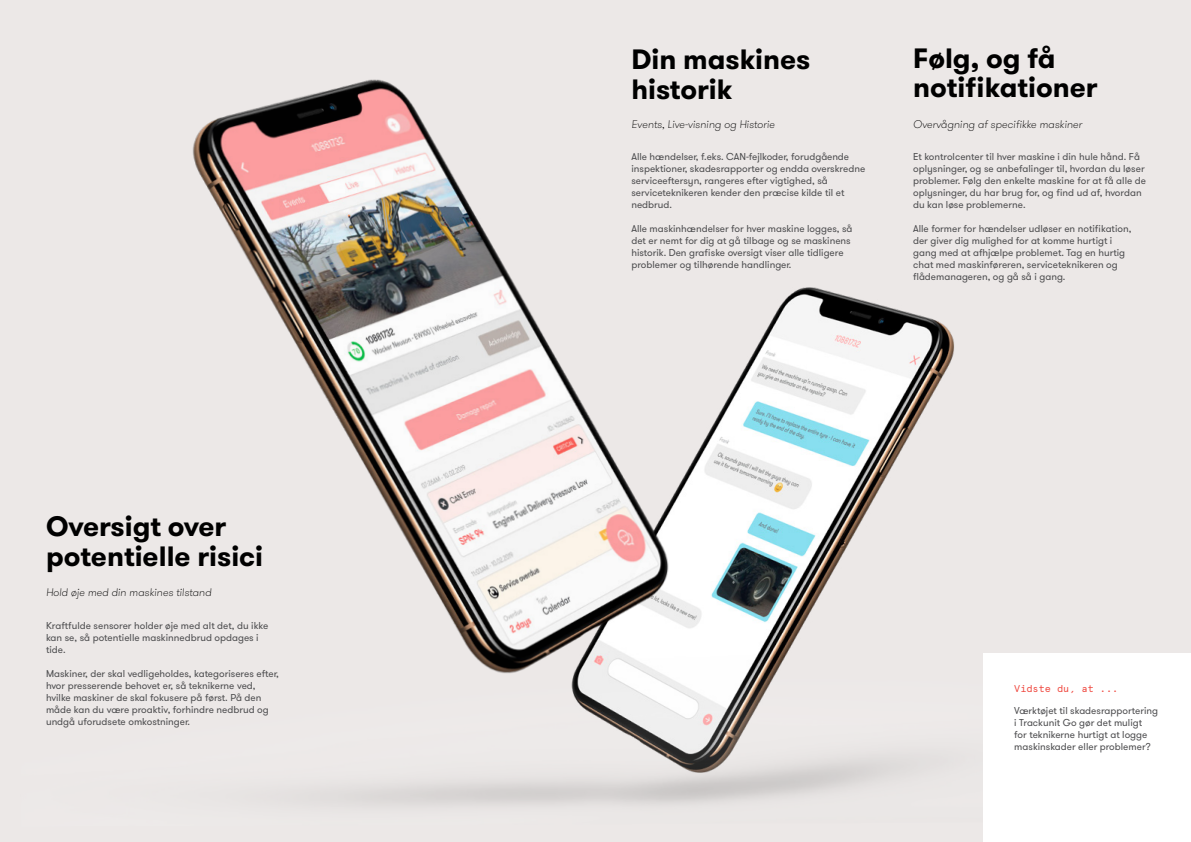
<style>
.page{position:relative;width:1191px;height:842px;background:#ece8e7}
.page>*{position:absolute;margin:0;border:0;box-sizing:border-box;transform-origin:0 0}
.t1{font:700 27.9px/29.6px "GT Walsheim";color:#000}
.t2{font:italic 100 11px "GT Walsheim";color:#000}
.t3{font:10px/12px "GT Walsheim";color:#4d4d4f}
.t4{font:9.9px "Apercu Mono";color:#ef463d}
</style>
<div class="page">
<div style="left:186px;top:0;width:516px;height:41px;background:#ece8e7"></div>
<img style="left:18px;top:41px;width:1113px;height:786px">
<div style="left:984px;top:653px;width:207px;height:189px;background:#fff"></div>
<h1 class="t1" style="left:46px;top:512px;width:219px">Oversigt over potentielle risici</h1>
<p class="t2" style="left:46px;top:585px;width:167px">Hold øje med din maskines tilstand</p>
<p class="t3" style="left:46px;top:619px;width:224px">Kraftfulde sensorer holder øje med alt det, du ikke kan se, så potentielle maskinnedbrud opdages i tide.</p>
<p class="t3" style="left:46px;top:667px;width:234px">Maskiner, der skal vedligeholdes, kategoriseres efter, hvor presserende behovet er, så teknikerne ved, hvilke maskiner de skal fokusere på først. På den måde kan du være proaktiv, forhindre nedbrud og undgå uforudsete omkostninger.</p>
<h1 class="t1" style="left:631px;top:45px;width:181px">Din maskines historik</h1>
<p class="t2" style="left:631px;top:117px;width:145px">Events, Live-visning og Historie</p>
<p class="t3" style="left:631px;top:151px;width:235px">Alle hændelser, f.eks. CAN-fejlkoder, forudgående inspektioner, skadesrapporter og endda overskredne serviceeftersyn, rangeres efter vigtighed, så serviceteknikeren kender den præcise kilde til et nedbrud.</p>
<p class="t3" style="left:631px;top:223px;width:223px">Alle maskinhændelser for hver maskine logges, så det er nemt for dig at gå tilbage og se maskinens historik. Den grafiske oversigt viser alle tidligere problemer og tilhørende handlinger.</p>
<h1 class="t1" style="left:913px;top:44px;width:186px;line-height:29.3px">Følg, og få notifikationer</h1>
<p class="t2" style="left:913px;top:117px;width:171px">Overvågning af specifikke maskiner</p>
<p class="t3" style="left:913px;top:151px;width:234px">Et kontrolcenter til hver maskine i din hule hånd. Få oplysninger, og se anbefalinger til, hvordan du løser problemer. Følg den enkelte maskine for at få alle de oplysninger, du har brug for, og find ud af, hvordan du kan løse problemerne.</p>
<p class="t3" style="left:913px;top:223px;width:220px">Alle former for hændelser udløser en notifikation, der giver dig mulighed for at komme hurtigt i gang med at afhjælpe problemet. Tag en hurtig chat med maskinføreren, serviceteknikeren og flådemanageren, og gå så i gang.</p>
<p class="t4" style="left:1014px;top:683px;width:105px">Vidste du, at ...</p>
<p class="t3" style="left:1014px;top:705px;width:145px">Værktøjet til skadesrapportering i Trackunit Go gør det muligt<br>for teknikerne hurtigt at logge maskinskader eller problemer?</p>
</div>
